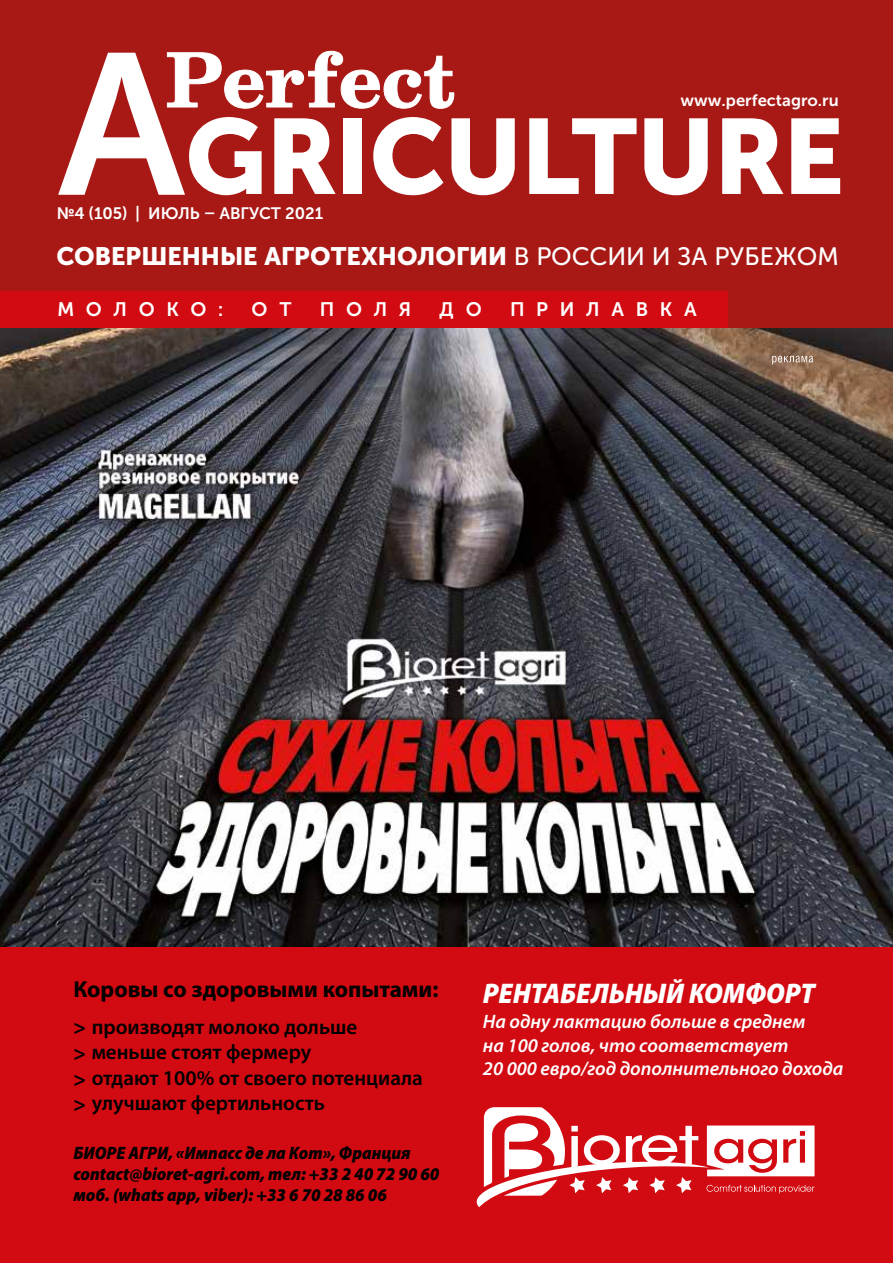
<style>
.page{position:relative;width:893px;height:1263px;background:#fff}
.page>*{position:absolute;margin:0;border:0;box-sizing:border-box;transform-origin:0 0}
.t1{font:italic 900 semi-condensed 28.5px "Myriad Pro";color:#fff}
.t2{font:25.05px "Museo Sans Cyrillic 900";color:#fff}
.t3{font:700 23.1px "Myriad Pro";color:#000}
.t4{font:600 21px/25.5px "Myriad Pro";color:#000}
.t5{font:italic 600 19.5px/23.4px "Myriad Pro";color:#fff}
.t6{font:19.5px "Museo Sans Cyrillic 700";letter-spacing:.6em;color:#fff}
.t7{font:italic 900 semi-condensed 18px/21px "Myriad Pro";color:#000}
.t8{font:16.5px "Museo Sans Cyrillic 700";color:#fff}
.s1{font-family:"Museo Sans Cyrillic 500"}
.s2{font-weight:700}
</style>
<div class="page">
<img style="left:0;top:327px;width:893px;height:620px">
<div style="left:0;top:947px;width:893px;height:316px;background:#d20a11"></div>
<svg style="left:476px;top:1107px;width:338px;height:100px"></svg>
<div style="left:0;top:0;width:893px;height:327px;background:#a81815"></div>
<svg style="left:529px;top:118px;width:108px;height:76px"></svg>
<svg style="left:644px;top:118px;width:64px;height:77px"></svg>
<svg style="left:722px;top:118px;width:61px;height:76px"></svg>
<svg style="left:791px;top:118px;width:49px;height:76px"></svg>
<svg style="left:58px;top:51px;width:457px;height:144px"></svg>
<div style="left:0;top:291px;width:728px;height:36px;background:#d20a11"></div>
<svg style="left:772px;top:356px;width:41px;height:9px"></svg>
<p class="t8" style="left:57px;top:204px;width:268px">№4 (105) | ИЮЛЬ – АВГУСТ 2021</p>
<p class="t8" style="left:680px;top:92px;width:160px">www.perfectagro.ru</p>
<h2 class="t2" style="left:57px;top:241px;width:784px">CОВЕРШЕННЫЕ АГРОТЕХНОЛОГИИ <span class="s1">В РОССИИ И ЗА РУБЕЖОМ</span></h2>
<p class="t6" style="left:57px;top:299px;width:168px">МОЛОКО:</p>
<p class="t6" style="left:252px;top:299px;width:41px">О Т</p>
<p class="t6" style="left:320px;top:299px;width:93px">ПОЛЯ</p>
<p class="t6" style="left:440px;top:299px;width:44px">Д О</p>
<p class="t6" style="left:510px;top:299px;width:188px">ПРИЛАВКА</p>
<p class="t3" style="left:73px;top:974px;width:367px">Коровы со здоровыми копытами:</p>
<p class="t4" style="left:73px;top:1013px;width:351px"><span class="s2">&gt;</span> производят молоко дольше<br><span class="s2">&gt;</span> меньше стоят фермеру<br><span class="s2">&gt;</span> отдают 100% от своего потенциала <span class="s2">&gt;</span> улучшают фертильность</p>
<p class="t7" style="left:73px;top:1142px;width:367px">БИОРЕ АГРИ, «Импасс де ла Кот», Франция contact@bioret-agri.com, тел: +33 2 40 72 90 60 моб. (whats app, viber): +33 6 70 28 86 06</p>
<h1 class="t1" style="left:483px;top:974px;width:333px">РЕНТАБЕЛЬНЫЙ КОМФОРТ</h1>
<p class="t5" style="left:483px;top:1009px;width:362px">На одну лактацию больше в среднем<br>на 100 голов, что соответствует<br>20 000 евро/год дополнительного дохода</p>
</div>
